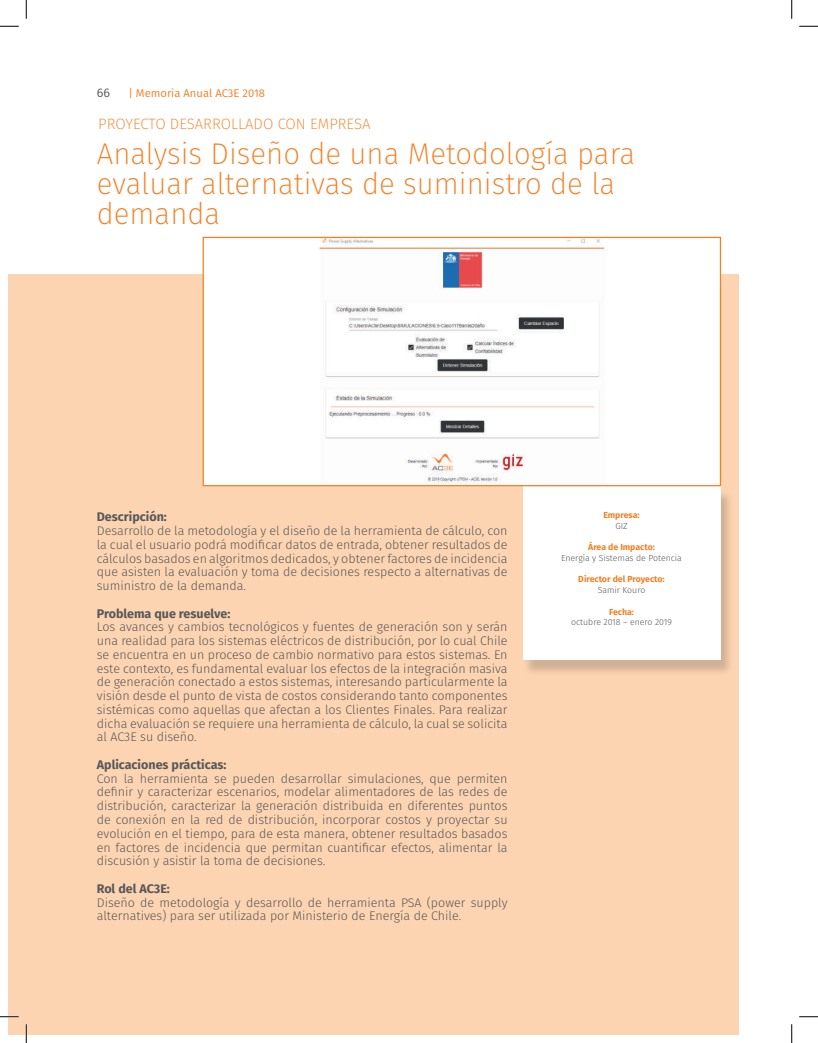
<style>
.page{position:relative;width:818px;height:1043px;background:#fff}
.page>*{position:absolute;margin:0;border:0;box-sizing:border-box;transform-origin:0 0}
.t1{font:200 30px/30px "Fira Sans";color:#f47f24}
.t2{font:200 15px "Fira Sans";color:#f47f24}
.t3{font:300 12.5px/13.8px "Fira Sans";color:#57585a;text-align:justify}
.t4{font:700 12.5px "Fira Sans";color:#57585a}
.t5{font:12.5px "Fira Sans";color:#57585a}
.t6{font:11.25px "Fira Sans";color:#f47f24}
.t7{font:300 8.75px "Fira Sans";color:#57585a}
.t8{font:700 8.75px "Fira Sans";color:#f47f24}
</style>
<div class="page">
<div style="left:9px;top:274px;width:729px;height:760px;background:#fdd4b1"></div>
<div style="left:522px;top:489px;width:211px;height:187px;background:#231f20;opacity:.2"></div>
<div style="left:522px;top:485px;width:198px;height:174px;background:#fff"></div>
<img style="left:205px;top:239px;width:514px;height:245px">
<div style="left:203px;top:237px;width:518px;height:249px;border:1px solid #f47f24"></div>
<svg style="left:0;top:25px;width:19px;height:2px"></svg>
<svg style="left:799px;top:25px;width:19px;height:2px"></svg>
<svg style="left:0;top:1015px;width:19px;height:2px"></svg>
<svg style="left:799px;top:1016px;width:19px;height:1px"></svg>
<svg style="left:25px;top:0;width:2px;height:19px"></svg>
<svg style="left:25px;top:1024px;width:2px;height:18px"></svg>
<svg style="left:791px;top:0;width:1px;height:19px"></svg>
<svg style="left:791px;top:1024px;width:1px;height:18px"></svg>
<p class="t5" style="left:97px;top:83px;width:15px">66</p>
<p class="t6" style="left:128px;top:84px;width:138px">| Memoria Anual AC3E 2018</p>
<p class="t2" style="left:98px;top:113px;width:273px">PROYECTO DESARROLLADO CON EMPRESA</p>
<h1 class="t1" style="left:97px;top:138px;width:540px">Analysis Diseño de una Metodología para evaluar alternativas de suministro de la demanda</h1>
<p class="t4" style="left:97px;top:506px;width:72px">Descripción:</p>
<p class="t3" style="left:97px;top:524px;width:412px">Desarrollo de la metodología y el diseño de la herramienta de cálculo, con la cual el usuario podrá modificar datos de entrada, obtener resultados de cálculos basados en algoritmos dedicados, y obtener factores de incidencia que asisten la evaluación y toma de decisiones respecto a alternativas de suministro de la demanda.</p>
<p class="t4" style="left:97px;top:602px;width:135px">Problema que resuelve:</p>
<p class="t3" style="left:97px;top:620px;width:412px">Los avances y cambios tecnológicos y fuentes de generación son y serán una realidad para los sistemas eléctricos de distribución, por lo cual Chile se encuentra en un proceso de cambio normativo para estos sistemas. En este contexto, es fundamental evaluar los efectos de la integración masiva de generación conectado a estos sistemas, interesando particularmente la visión desde el punto de vista de costos considerando tanto componentes sistémicas como aquellas que afectan a los Clientes Finales. Para realizar dicha evaluación se requiere una herramienta de cálculo, la cual se solicita al AC3E su diseño.</p>
<p class="t4" style="left:97px;top:754px;width:131px">Aplicaciones prácticas:</p>
<p class="t3" style="left:97px;top:771px;width:412px">Con la herramienta se pueden desarrollar simulaciones, que permiten definir y caracterizar escenarios, modelar alimentadores de las redes de distribución, caracterizar la generación distribuida en diferentes puntos de conexión en la red de distribución, incorporar costos y proyectar su evolución en el tiempo, para de esta manera, obtener resultados basados en factores de incidencia que permitan cuantificar efectos, alimentar la discusión y asistir la toma de decisiones.</p>
<p class="t4" style="left:97px;top:877px;width:75px">Rol del AC3E:</p>
<p class="t3" style="left:97px;top:895px;width:412px">Diseño de metodología y desarrollo de herramienta PSA (power supply alternatives) para ser utilizada por Ministerio de Energía de Chile.</p>
<p class="t8" style="left:603px;top:507px;width:38px">Empresa:</p>
<p class="t7" style="left:615px;top:519px;width:14px">GIZ</p>
<p class="t8" style="left:588px;top:539px;width:68px">Área de Impacto:</p>
<p class="t7" style="left:561px;top:551px;width:122px">Energía y Sistemas de Potencia</p>
<p class="t8" style="left:578px;top:572px;width:88px">Director del Proyecto:</p>
<p class="t7" style="left:597px;top:584px;width:49px">Samir Kouro</p>
<p class="t8" style="left:609px;top:604px;width:26px">Fecha:</p>
<p class="t7" style="left:571px;top:616px;width:102px">octubre 2018 – enero 2019</p>
</div>
